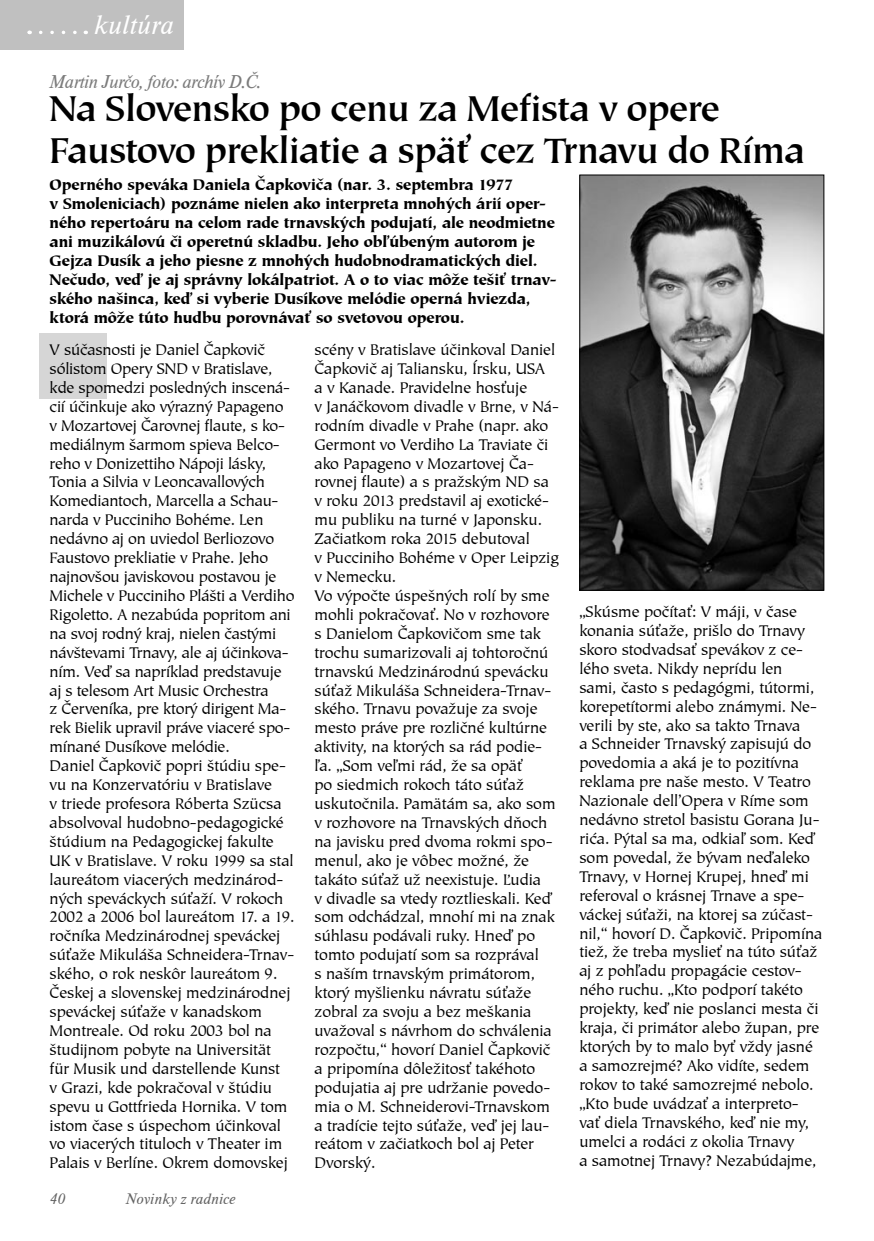
<style>
.page{position:relative;width:874px;height:1241px;background:#fff}
.page>*{position:absolute;margin:0;border:0;box-sizing:border-box;transform-origin:0 0}
.Nadpis_hlavny{font:500 36.75px/42px "Tiepolo Itc T";color:#000}
.t1{font:28px "Timeless T Ligh Ital";color:#fff}
.autor{font:19.25px "Timeless T Ligh Ital";letter-spacing:-.03em;color:#7c7c7c}
.bezny_txt_9{font:15.75px/18.9px "Tiepolo Itc T";color:#000}
.perex{font:15.75px/18.9px "Tiepolo Itc T Blac";color:#000}
.t2{font:15.75px "Timeless T Ligh Ital";color:#636363}
</style>
<div class="page">
<div style="left:0;top:0;width:184px;height:50px;background:#c0c0c0"></div>
<div style="left:39px;top:332px;width:67px;height:66px;background:#d6d6d6"></div>
<img style="left:581px;top:176px;width:240px;height:412px">
<div style="left:579px;top:174px;width:244px;height:416px;border:1px solid #000"></div>
<svg style="left:29px;top:31px;width:57px;height:3px"></svg>
<p class="t1" style="left:94px;top:9px;width:81px">kultúra</p>
<p class="autor" style="left:50px;top:70px;width:213px">Martin Jurčo, foto: archív D.Č.</p>
<p class="Nadpis_hlavny" style="left:50px;top:87px;width:756px">Na Slovensko po cenu za Mefista v opere<br>Faustovo prekliatie a späť cez Trnavu do Ríma</p>
<p class="perex" style="left:50px;top:175px;width:508px">Operného speváka Daniela Čapkoviča (nar. 3. septembra 1977<br>v Smoleniciach) poznáme nielen ako interpreta mnohých árií oper&shy;ného repertoáru na celom rade trnavských podujatí, ale neodmietne ani muzikálovú či operetnú skladbu. Jeho obľúbeným autorom je Gejza Dusík a jeho piesne z mnohých hudobnodramatických diel.<br>Nečudo, veď je aj správny lokálpatriot. A o to viac môže tešiť trnav&shy;ského našinca, keď si vyberie Dusíkove melódie operná hviezda, ktorá môže túto hudbu porovnávať so svetovou operou.</p>
<p class="bezny_txt_9" style="left:50px;top:340px;width:246px">V súčasnosti je Daniel Čapkovič sólistom Opery SND v Bratislave, kde spomedzi posledných inscená&shy;cií účinkuje ako výrazný Papageno v Mozartovej Čarovnej flaute, s ko&shy;mediálnym šarmom spieva Belco&shy;reho v Donizettiho Nápoji lásky, Tonia a Silvia v Leoncavallových Komediantoch, Marcella a Schau&shy;narda v Pucciniho Bohéme. Len nedávno aj on uviedol Berliozovo Faustovo prekliatie v Prahe. Jeho najnovšou javiskovou postavou je Michele v Pucciniho Plášti a Verdiho Rigoletto. A nezabúda popritom ani na svoj rodný kraj, nielen častými návštevami Trnavy, ale aj účinkova&shy;ním. Veď sa napríklad predstavuje aj s telesom Art Music Orchestra<br>z Červeníka, pre ktorý dirigent Ma&shy;rek Bielik upravil práve viaceré spo&shy;mínané Dusíkove melódie.</p>
<p class="bezny_txt_9" style="left:50px;top:756px;width:246px">Daniel Čapkovič popri štúdiu spe&shy;vu na Konzervatóriu v Bratislave<br>v triede profesora Róberta Szücsa absolvoval hudobno-pedagogické štúdium na Pedagogickej fakulte UK v Bratislave. V roku 1999 sa stal laureátom viacerých medzinárod&shy;ných speváckych súťaží. V rokoch 2002 a 2006 bol laureátom 17. a 19. ročníka Medzinárodnej speváckej súťaže Mikuláša Schneidera-Trnav&shy;ského, o rok neskôr laureátom 9.<br>Českej a slovenskej medzinárodnej speváckej súťaže v kanadskom Montreale. Od roku 2003 bol na študijnom pobyte na Universität<br>für Musik und darstellende Kunst<br>v Grazi, kde pokračoval v štúdiu spevu u Gottfrieda Hornika. V tom istom čase s úspechom účinkoval vo viacerých tituloch v Theater im Palais v Berlíne. Okrem domovskej</p>
<p class="t2" style="left:50px;top:1189px;width:17px">40</p>
<p class="t2" style="left:126px;top:1189px;width:111px">Novinky z radnice</p>
<p class="bezny_txt_9" style="left:314px;top:340px;width:246px">scény v Bratislave účinkoval Daniel<br>Čapkovič aj Taliansku, Írsku, USA<br>a v Kanade. Pravidelne hosťuje<br>v Janáčkovom divadle v Brne, v Ná&shy;rodním divadle v Prahe (napr. ako<br>Germont vo Verdiho La Traviate či ako Papageno v Mozartovej Ča&shy;rovnej flaute) a s pražským ND sa v roku 2013 predstavil aj exotické&shy;mu publiku na turné v Japonsku.<br>Začiatkom roka 2015 debutoval<br>v Pucciniho Bohéme v Oper Leipzig v Nemecku.</p>
<p class="bezny_txt_9" style="left:314px;top:586px;width:242px">Vo výpočte úspešných rolí by sme mohli pokračovať. No v rozhovore s Danielom Čapkovičom sme tak trochu sumarizovali aj tohtoročnú trnavskú Medzinárodnú spevácku súťaž Mikuláša Schneidera-Trnav&shy;ského. Trnavu považuje za svoje mesto práve pre rozličné kultúrne aktivity, na ktorých sa rád podie&shy;ľa. „Som veľmi rád, že sa opäť<br>po siedmich rokoch táto súťaž uskutočnila. Pamätám sa, ako som v rozhovore na Trnavských dňoch na javisku pred dvoma rokmi spo&shy;menul, ako je vôbec možné, že takáto súťaž už neexistuje. Ľudia<br>v divadle sa vtedy roztlieskali. Keď som odchádzal, mnohí mi na znak súhlasu podávali ruky. Hneď po tomto podujatí som sa rozprával<br>s naším trnavským primátorom, ktorý myšlienku návratu súťaže zobral za svoju a bez meškania uvažoval s návrhom do schválenia rozpočtu,“ hovorí Daniel Čapkovič a pripomína dôležitosť takéhoto podujatia aj pre udržanie povedo&shy;mia o M. Schneiderovi-Trnavskom a tradície tejto súťaže, veď jej lau&shy;reátom v začiatkoch bol aj Peter<br>Dvorský.</p>
<p class="bezny_txt_9" style="left:579px;top:602px;width:244px">„Skúsme počítať: V máji, v čase konania súťaže, prišlo do Trnavy skoro stodvadsať spevákov z ce&shy;lého sveta. Nikdy neprídu len sami, často s pedagógmi, tútormi, korepetítormi alebo známymi. Ne&shy;verili by ste, ako sa takto Trnava<br>a Schneider Trnavský zapisujú do povedomia a aká je to pozitívna reklama pre naše mesto. V Teatro<br>Nazionale dell’Opera v Ríme som nedávno stretol basistu Gorana Ju&shy;rića. Pýtal sa ma, odkiaľ som. Keď som povedal, že bývam neďaleko<br>Trnavy, v Hornej Krupej, hneď mi referoval o krásnej Trnave a spe&shy;váckej súťaži, na ktorej sa zúčast&shy;nil,“ hovorí D. Čapkovič. Pripomína tiež, že treba myslieť na túto súťaž aj z pohľadu propagácie cestov&shy;ného ruchu. „Kto podporí takéto projekty, keď nie poslanci mesta či kraja, či primátor alebo župan, pre ktorých by to malo byť vždy jasné a samozrejmé? Ako vidíte, sedem rokov to také samozrejmé nebolo. „Kto bude uvádzať a interpreto&shy;vať diela Trnavského, keď nie my, umelci a rodáci z okolia Trnavy<br>a samotnej Trnavy? Nezabúdajme,</p>
</div>
